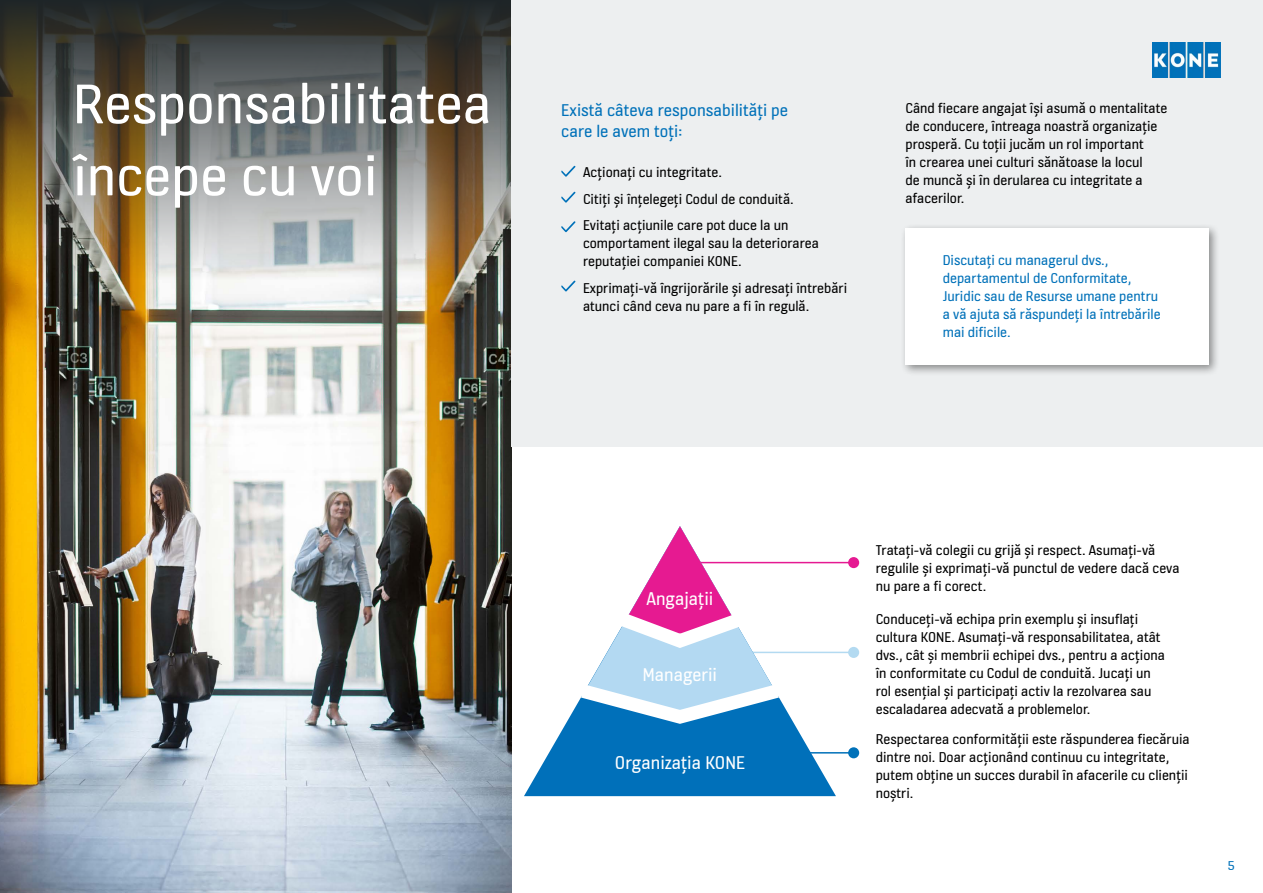
<style>
.page{position:relative;width:1263px;height:893px;background:#fff}
.page>*{position:absolute;margin:0;border:0;box-sizing:border-box;transform-origin:0 0}
.t1{font:60px "KONE Information";color:#fff}
.t2{font:19.5px "KONE Information";color:#fff}
.t3{font:18px "KONE Information";color:#0071b9}
.t4{font:15px/18px "KONE Information";color:#000}
.t5{font:15px/18px "KONE Information";color:#0071b9}
.t6{font:13.5px "KONE Information";color:#0071b9}
</style>
<div class="page">
<img style="left:0;top:281px;width:511px;height:612px">
<img style="left:0;top:0;width:511px;height:281px">
<div style="left:511px;top:0;width:752px;height:446px;background:#edeff0"></div>
<svg style="left:561px;top:166px;width:14px;height:11px"></svg>
<svg style="left:561px;top:192px;width:14px;height:11px"></svg>
<svg style="left:561px;top:221px;width:14px;height:11px"></svg>
<svg style="left:561px;top:281px;width:14px;height:10px"></svg>
<div style="left:900px;top:224px;width:320px;height:152px;background:#000;opacity:.42"></div>
<div style="left:905px;top:229px;width:304px;height:136px;background:#fff"></div>
<hr style="left:663px;top:562px;width:189px;height:1px;background:#e51a92">
<div style="left:848px;top:557px;width:11px;height:11px;background:#e51a92;border-radius:50%"></div>
<hr style="left:627px;top:652px;width:225px;height:1px;background:#b3daf1">
<div style="left:848px;top:647px;width:11px;height:11px;background:#b3daf1;border-radius:50%"></div>
<hr style="left:627px;top:752px;width:225px;height:2px;background:#0071b9">
<div style="left:848px;top:747px;width:11px;height:11px;background:#0071b9;border-radius:50%"></div>
<svg style="left:524px;top:561px;width:312px;height:235px;fill:#0070ba"></svg>
<svg style="left:566px;top:526px;width:228px;height:205px"></svg>
<img style="left:1152px;top:43px;width:68px;height:34px">
<h1 class="t1" style="left:73px;top:62px;width:420px">Responsabilitatea</h1>
<h1 class="t1" style="left:73px;top:134px;width:306px">începe cu voi</h1>
<p class="t3" style="left:561px;top:97px;width:228px">Există câteva responsabilități pe</p>
<p class="t3" style="left:561px;top:119px;width:123px">care le avem toți:</p>
<p class="t4" style="left:583px;top:160px;width:212px;line-height:26.5px">Acționați cu integritate.<br>Citiți și înțelegeți Codul de conduită.<br>Evitați acțiunile care pot duce la un</p>
<p class="t4" style="left:583px;top:235px;width:237px">comportament ilegal sau la deteriorarea reputației companiei KONE.</p>
<p class="t4" style="left:583px;top:280px;width:266px">Exprimați-vă îngrijorările și adresați întrebări atunci când ceva nu pare a fi în regulă.</p>
<p class="t4" style="left:905px;top:100px;width:263px">Când fiecare angajat își asumă o mentalitate de conducere, întreaga noastră organizație prosperă. Cu toții jucăm un rol important<br>în crearea unei culturi sănătoase la locul<br>de muncă și în derularea cu integritate a afacerilor.</p>
<p class="t5" style="left:943px;top:252px;width:219px">Discutați cu managerul dvs., departamentul de Conformitate,<br>Juridic sau de Resurse umane pentru a vă ajuta să răspundeți la întrebările mai dificile.</p>
<h2 class="t2" style="left:646px;top:585px;width:69px">Angajații</h2>
<h2 class="t2" style="left:643px;top:661px;width:76px">Managerii</h2>
<h2 class="t2" style="left:615px;top:749px;width:132px">Organizația KONE</h2>
<p class="t4" style="left:876px;top:541px;width:305px">Tratați-vă colegii cu grijă și respect. Asumați-vă regulile și exprimați-vă punctul de vedere dacă ceva nu pare a fi corect.</p>
<p class="t4" style="left:876px;top:611px;width:291px">Conduceți-vă echipa prin exemplu și insuflați cultura KONE. Asumați-vă responsabilitatea, atât dvs., cât și membrii echipei dvs., pentru a acționa în conformitate cu Codul de conduită. Jucați un rol esențial și participați activ la rezolvarea sau escaladarea adecvată a problemelor.</p>
<p class="t4" style="left:876px;top:731px;width:315px">Respectarea conformității este răspunderea fiecăruia dintre noi. Doar acționând continuu cu integritate, putem obține un succes durabil în afacerile cu clienții noștri.</p>
<p class="t6" style="left:1228px;top:856px;width:8px">5</p>
</div>
